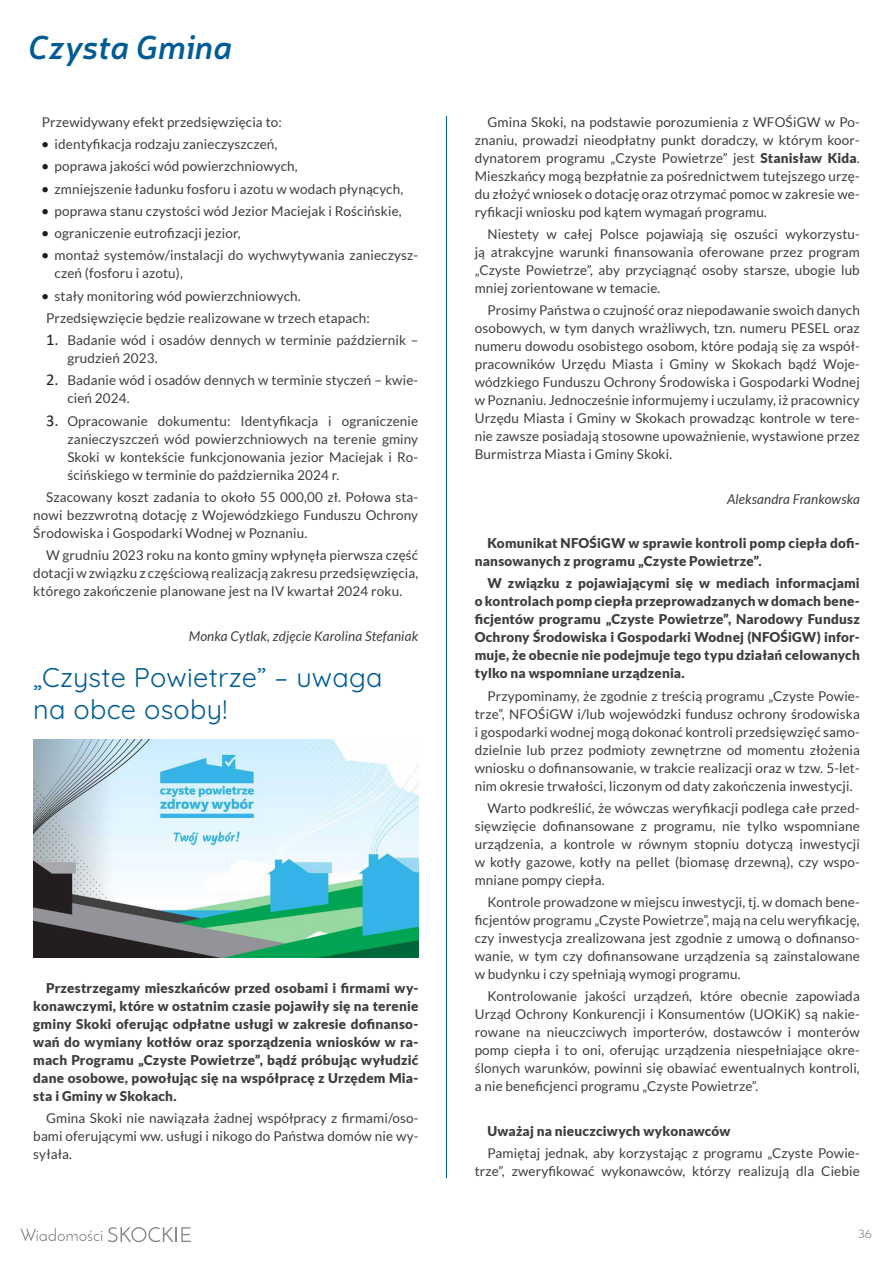
<style>
.page{position:relative;width:893px;height:1263px;background:#fff}
.page>*{position:absolute;margin:0;border:0;box-sizing:border-box;transform-origin:0 0}
.t1{font:italic 600 33px "Neris";color:#005c93}
.t2{font:27px/31.5px "Quicksand";letter-spacing:.01em;color:#005c93}
.t3{font:13.5px/18px "Lato";letter-spacing:.01em;color:#3d3d3c;text-align:justify}
.t4{font:900 13.5px/18px "Lato";letter-spacing:.015em;color:#3d3d3c;text-align:justify}
.t5{font:italic 13.5px "Lato";letter-spacing:.01em;color:#3d3d3c}
.t6{font:300 12px "Neris";color:#878787}
.s1{color:#1d1d1b}
.s2{font-family:"Calibri";font-size:16.5px;color:#1d1d1b}
.s3{font-weight:900}
</style>
<div class="page">
<svg style="left:21px;top:1228px;width:81px;height:13px"></svg>
<svg style="left:108px;top:1227px;width:83px;height:15px"></svg>
<hr style="left:446px;top:116px;width:1px;height:1062px;background:#005c93">
<img style="left:33px;top:740px;width:385px;height:218px">
<h1 class="t1" style="left:28px;top:25px;width:205px">Czysta Gmina</h1>
<p class="t3" style="left:42px;top:113px;width:242px">Przewidywany efekt przedsięwzięcia to:</p>
<p class="t3" style="left:42px;top:135px;width:237px"><span class="s1">•</span> identyfikacja rodzaju zanieczyszczeń,</p>
<p class="t3" style="left:42px;top:157px;width:257px"><span class="s1">•</span> poprawa jakości wód powierzchniowych,</p>
<p class="t3" style="left:42px;top:180px;width:363px"><span class="s1">•</span> zmniejszenie ładunku fosforu i azotu w wodach płynących,</p>
<p class="t3" style="left:42px;top:202px;width:361px"><span class="s1">•</span> poprawa stanu czystości wód Jezior Maciejak i Rościńskie,</p>
<p class="t3" style="left:42px;top:224px;width:200px"><span class="s1">•</span> ograniczenie eutrofizacji jezior,</p>
<p class="t3" style="left:55px;top:246px;width:365px;text-indent:-13px"><span class="s1">•</span> montaż systemów/instalacji do wychwytywania zanieczysz&shy;czeń (fosforu i azotu),</p>
<p class="t3" style="left:46px;top:284px;width:325px;line-height:22.2px;text-indent:-4px"><span class="s1">•</span> stały monitoring wód powierzchniowych.<br>Przedsięwzięcie będzie realizowane w trzech etapach:</p>
<p class="t3" style="left:67px;top:331px;width:352px;text-indent:-21px"><span class="s2">1.</span> Badanie wód i osadów dennych w terminie październik – grudzień 2023.</p>
<p class="t3" style="left:67px;top:371px;width:352px;text-indent:-21px"><span class="s2">2.</span> Badanie wód i osadów dennych w terminie styczeń – kwie&shy;cień 2024.</p>
<p class="t3" style="left:67px;top:412px;width:352px;text-indent:-21px"><span class="s2">3.</span> Opracowanie dokumentu: Identyfikacja i ograniczenie zanieczyszczeń wód powierzchniowych na terenie gminy Skoki w kontekście funkcjonowania jezior Maciejak i Ro&shy;ścińskiego w terminie do października 2024 r.</p>
<p class="t3" style="left:33px;top:488px;width:386px;text-indent:13px">Szacowany koszt zadania to około 55 000,00 zł. Połowa sta&shy;nowi bezzwrotną dotację z Wojewódzkiego Funduszu Ochrony Środowiska i Gospodarki Wodnej w Poznaniu.</p>
<p class="t3" style="left:33px;top:546px;width:386px;text-indent:13px">W grudniu 2023 roku na konto gminy wpłynęła pierwsza część dotacji w związku z częściową realizacją zakresu przedsięwzięcia, którego zakończenie planowane jest na IV kwartał 2024 roku.</p>
<p class="t5" style="left:189px;top:628px;width:231px">Monka Cytlak, zdjęcie Karolina Stefaniak</p>
<h2 class="t2" style="left:33px;top:659px;width:351px">„Czyste Powietrze” – uwaga na obce osoby!</h2>
<p class="t4" style="left:33px;top:979px;width:387px;text-indent:13px">Przestrzegamy mieszkańców przed osobami i firmami wy&shy;konawczymi, które w ostatnim czasie pojawiły się na terenie gminy Skoki oferując odpłatne usługi w zakresie dofinanso&shy;wań do wymiany kotłów oraz sporządzenia wniosków w ra&shy;mach Programu „Czyste Powietrze”, bądź próbując wyłudzić dane osobowe, powołując się na współpracę z Urzędem Mia&shy;sta i Gminy w Skokach.</p>
<p class="t3" style="left:33px;top:1109px;width:387px;text-indent:13px">Gmina Skoki nie nawiązała żadnej współpracy z firmami/oso&shy;bami oferującymi ww. usługi i nikogo do Państwa domów nie wy&shy;syłała.</p>
<p class="t3" style="left:475px;top:113px;width:387px;text-indent:13px">Gmina Skoki, na podstawie porozumienia z WFOŚiGW w Po&shy;znaniu, prowadzi nieodpłatny punkt doradczy, w którym koor&shy;dynatorem programu „Czyste Powietrze” jest <span class="s3">Stanisław Kida</span>.<br>Mieszkańcy mogą bezpłatnie za pośrednictwem tutejszego urzę&shy;du złożyć wniosek o dotację oraz otrzymać pomoc w zakresie we&shy;ryfikacji wniosku pod kątem wymagań programu.</p>
<p class="t3" style="left:475px;top:225px;width:387px;text-indent:13px">Niestety w całej Polsce pojawiają się oszuści wykorzystu&shy;ją atrakcyjne warunki finansowania oferowane przez program „Czyste Powietrze”, aby przyciągnąć osoby starsze, ubogie lub mniej zorientowane w temacie.</p>
<p class="t3" style="left:475px;top:301px;width:387px;text-indent:13px">Prosimy Państwa o czujność oraz niepodawanie swoich danych osobowych, w tym danych wrażliwych, tzn. numeru PESEL oraz numeru dowodu osobistego osobom, które podają się za współ&shy;pracowników Urzędu Miasta i Gminy w Skokach bądź Woje&shy;wódzkiego Funduszu Ochrony Środowiska i Gospodarki Wodnej w Poznaniu. Jednocześnie informujemy i uczulamy, iż pracownicy Urzędu Miasta i Gminy w Skokach prowadząc kontrole w tere&shy;nie zawsze posiadają stosowne upoważnienie, wystawione przez Burmistrza Miasta i Gminy Skoki.</p>
<p class="t5" style="left:727px;top:491px;width:134px">Aleksandra Frankowska</p>
<p class="t4" style="left:475px;top:534px;width:387px;text-indent:13px">Komunikat NFOŚiGW w sprawie kontroli pomp ciepła dofi&shy;nansowanych z programu „Czyste Powietrze”.</p>
<p class="t4" style="left:475px;top:574px;width:387px;text-indent:13px">W związku z pojawiającymi się w mediach informacjami o kontrolach pomp ciepła przeprowadzanych w domach bene&shy;ficjentów programu „Czyste Powietrze”, Narodowy Fundusz Ochrony Środowiska i Gospodarki Wodnej (NFOŚiGW) infor&shy;muje, że obecnie nie podejmuje tego typu działań celowanych tylko na wspomniane urządzenia.</p>
<p class="t3" style="left:475px;top:687px;width:387px;text-indent:13px">Przypominamy, że zgodnie z treścią programu „Czyste Powie&shy;trze”, NFOŚiGW i/lub wojewódzki fundusz ochrony środowiska i gospodarki wodnej mogą dokonać kontroli przedsięwzięć samo&shy;dzielnie lub przez podmioty zewnętrzne od momentu złożenia wniosku o dofinansowanie, w trakcie realizacji oraz w tzw. 5-let&shy;nim okresie trwałości, liczonym od daty zakończenia inwestycji.</p>
<p class="t3" style="left:475px;top:799px;width:387px;text-indent:13px">Warto podkreślić, że wówczas weryfikacji podlega całe przed&shy;sięwzięcie dofinansowane z programu, nie tylko wspomniane urządzenia, a kontrole w równym stopniu dotyczą inwestycji w kotły gazowe, kotły na pellet (biomasę drzewną), czy wspo&shy;mniane pompy ciepła.</p>
<p class="t3" style="left:475px;top:893px;width:387px;text-indent:13px">Kontrole prowadzone w miejscu inwestycji, tj. w domach bene&shy;ficjentów programu „Czyste Powietrze”, mają na celu weryfikację, czy inwestycja zrealizowana jest zgodnie z umową o dofinanso&shy;wanie, w tym czy dofinansowane urządzenia są zainstalowane w budynku i czy spełniają wymogi programu.</p>
<p class="t3" style="left:475px;top:987px;width:387px;text-indent:13px">Kontrolowanie jakości urządzeń, które obecnie zapowiada Urząd Ochrony Konkurencji i Konsumentów (UOKiK) są nakie&shy;rowane na nieuczciwych importerów, dostawców i monterów pomp ciepła i to oni, oferując urządzenia niespełniające okre&shy;ślonych warunków, powinni się obawiać ewentualnych kontroli, a nie beneficjenci programu „Czyste Powietrze”.</p>
<p class="t4" style="left:487px;top:1122px;width:244px">Uważaj na nieuczciwych wykonawców</p>
<p class="t3" style="left:475px;top:1144px;width:387px;text-align:right">Pamiętaj jednak, aby korzystając z programu „Czyste Powie&shy;trze”, zweryfikować wykonawców, którzy realizują dla Ciebie</p>
<p class="t6" style="left:858px;top:1226px;width:15px">36</p>
</div>
